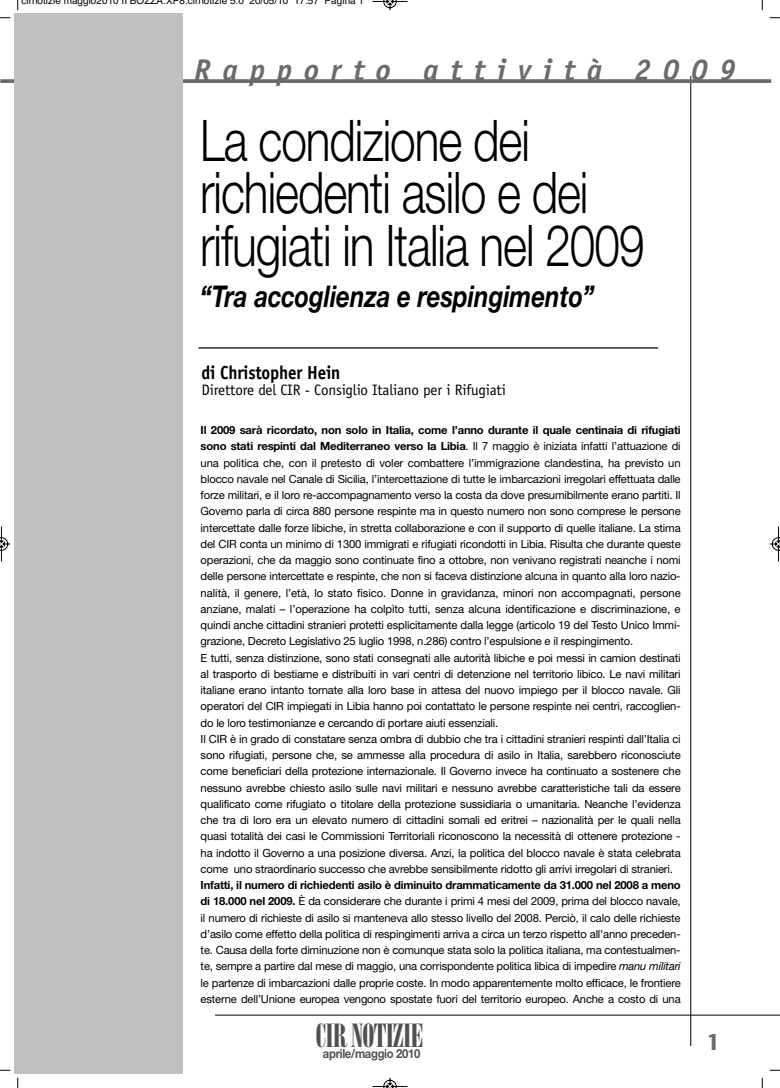
<style>
.page{position:relative;width:780px;height:1088px;background:#fff}
.page>*{position:absolute;margin:0;border:0;box-sizing:border-box;transform-origin:0 0}
.t1{font:300 57.5px/52.5px "Helvetica Neue LT Std";letter-spacing:-.02em;color:#000;scale:.8 1}
.t2{font:32.38px "Bodoni Std Poster Compressed";letter-spacing:-.035em;color:#505050}
.t3{font:italic 700 30px "Helvetica Neue LT Std";color:#000;scale:.8 1}
.t4{font:italic 700 30px "Officina Sans Std";letter-spacing:.39em;color:#6b6b6b}
.t5{font:700 22.5px "Stone Sans";color:#6b6b6b;scale:.8 1}
.t6{font:700 18.88px "Officina Sans Std";letter-spacing:-.01em;color:#000;scale:.9 1}
.t7{font:15.12px "Officina Sans Std";letter-spacing:-.01em;color:#000}
.t8{font:700 12.5px "Helvetica Neue LT Std";letter-spacing:-.03em;color:#505050;scale:.9 1}
.t9{font:11.25px/16.2px "Helvetica Neue LT Std";letter-spacing:-.015em;color:#000}
.t10{font:10px "Helvetica";color:#000}
.s1{font-weight:700}
.s2{font-style:italic}
</style>
<div class="page">
<hr style="left:690px;top:76px;width:1px;height:970px;background:#000">
<hr style="left:215px;top:1015px;width:565px;height:1px;background:#000">
<svg style="left:0;top:79px;width:771px;height:4px;background:#737373"></svg>
<div style="left:14px;top:13px;width:168px;height:1061px;background:#c0c0c0"></div>
<hr style="left:198px;top:347px;width:460px;height:1px;background:#000">
<svg style="left:17px;top:0;width:2px;height:10px"></svg>
<svg style="left:0;top:17px;width:10px;height:2px"></svg>
<svg style="left:761px;top:0;width:2px;height:10px"></svg>
<svg style="left:769px;top:17px;width:11px;height:2px"></svg>
<svg style="left:17px;top:1078px;width:2px;height:10px"></svg>
<svg style="left:761px;top:1078px;width:2px;height:10px"></svg>
<svg style="left:372px;top:0;width:36px;height:11px"></svg>
<svg style="left:372px;top:1077px;width:36px;height:11px"></svg>
<svg style="left:0;top:526px;width:11px;height:36px"></svg>
<svg style="left:769px;top:526px;width:11px;height:36px"></svg>
<p class="t10" style="left:21px;top:-3px;width:344px">cirnotizie maggio2010 II BOZZA.XP8:cirnotizie 5.0 20/05/10 17:57 Pagina 1</p>
<h3 class="t4" style="left:195px;top:52px;width:543px">Rapporto attività 2009</h3>
<h1 class="t1" style="left:200px;top:119px;width:557px">La condizione dei richiedenti asilo e dei rifugiati in Italia nel 2009</h1>
<h3 class="t3" style="left:200px;top:286px;width:494px">“Tra accoglienza e respingimento”</h3>
<h3 class="t6" style="left:201px;top:366px;width:156px">di Christopher Hein</h3>
<h3 class="t7" style="left:201px;top:384px;width:306px">Direttore del CIR - Consiglio Italiano per i Rifugiati</h3>
<p class="t9" style="left:201px;top:423px;width:481px"><span class="s1">Il 2009 sarà ricordato, non solo in Italia, come l’anno durante il quale centinaia di rifugiati sono stati respinti dal Mediterraneo verso la Libia</span>. Il 7 maggio è iniziata infatti l’attuazione di una politica che, con il pretesto di voler combattere l’immigrazione clandestina, ha previsto un blocco navale nel Canale di Sicilia, l’intercettazione di tutte le imbarcazioni irregolari effettuata dalle forze militari, e il loro re-accompagnamento verso la costa da dove presumibilmente erano partiti. Il Governo parla di circa 880 persone respinte ma in questo numero non sono comprese le persone intercettate dalle forze libiche, in stretta collaborazione e con il supporto di quelle italiane. La stima del CIR conta un minimo di 1300 immigrati e rifugiati ricondotti in Libia. Risulta che durante queste operazioni, che da maggio sono continuate fino a ottobre, non venivano registrati neanche i nomi delle persone intercettate e respinte, che non si faceva distinzione alcuna in quanto alla loro nazio&shy;nalità, il genere, l’età, lo stato fisico. Donne in gravidanza, minori non accompagnati, persone anziane, malati – l’operazione ha colpìto tutti, senza alcuna identificazione e discriminazione, e quindi anche cittadini stranieri protetti esplicitamente dalla legge (articolo 19 del Testo Unico Immi&shy;grazione, Decreto Legislativo 25 luglio 1998, n.286) contro l’espulsione e il respingimento.<br>E tutti, senza distinzione, sono stati consegnati alle autorità libiche e poi messi in camion destinati al trasporto di bestiame e distribuiti in vari centri di detenzione nel territorio libico. Le navi militari italiane erano intanto tornate alla loro base in attesa del nuovo impiego per il blocco navale. Gli operatori del CIR impiegati in Libia hanno poi contattato le persone respinte nei centri, raccoglien&shy;do le loro testimonianze e cercando di portare aiuti essenziali.<br>Il CIR è in grado di constatare senza ombra di dubbio che tra i cittadini stranieri respinti dall’Italia ci sono rifugiati, persone che, se ammesse alla procedura di asilo in Italia, sarebbero riconosciute come beneficiari della protezione internazionale. Il Governo invece ha continuato a sostenere che nessuno avrebbe chiesto asilo sulle navi militari e nessuno avrebbe caratteristiche tali da essere qualificato come rifugiato o titolare della protezione sussidiaria o umanitaria. Neanche l’evidenza che tra di loro era un elevato numero di cittadini somali ed eritrei – nazionalità per le quali nella quasi totalità dei casi le Commissioni Territoriali riconoscono la necessità di ottenere protezione - ha indotto il Governo a una posizione diversa. Anzi, la politica del blocco navale è stata celebrata come uno straordinario successo che avrebbe sensibilmente ridotto gli arrivi irregolari di stranieri.</p>
<p class="t9" style="left:201px;top:878px;width:481px;text-align:justify"><span class="s1">Infatti, il numero di richiedenti asilo è diminuito drammaticamente da 31.000 nel 2008 a meno di 18.000 nel 2009.</span> È da considerare che durante i primi 4 mesi del 2009, prima del blocco navale, il numero di richieste di asilo si manteneva allo stesso livello del 2008. Perciò, il calo delle richieste d’asilo come effetto della politica di respingimenti arriva a circa un terzo rispetto all’anno preceden&shy;te. Causa della forte diminuzione non è comunque stata solo la politica italiana, ma contestualmen&shy;te, sempre a partire dal mese di maggio, una corrispondente politica libica di impedire <span class="s2">manu militari </span>le partenze di imbarcazioni dalle proprie coste. In modo apparentemente molto efficace, le frontiere esterne dell’Unione europea vengono spostate fuori del territorio europeo. Anche a costo di una</p>
<h2 class="t2" style="left:315px;top:1017px;width:109px">CIR NOTIZIE</h2>
<p class="t8" style="left:323px;top:1049px;width:110px">aprile/maggio 2010</p>
<h3 class="t5" style="left:707px;top:1033px;width:16px">1</h3>
</div>
